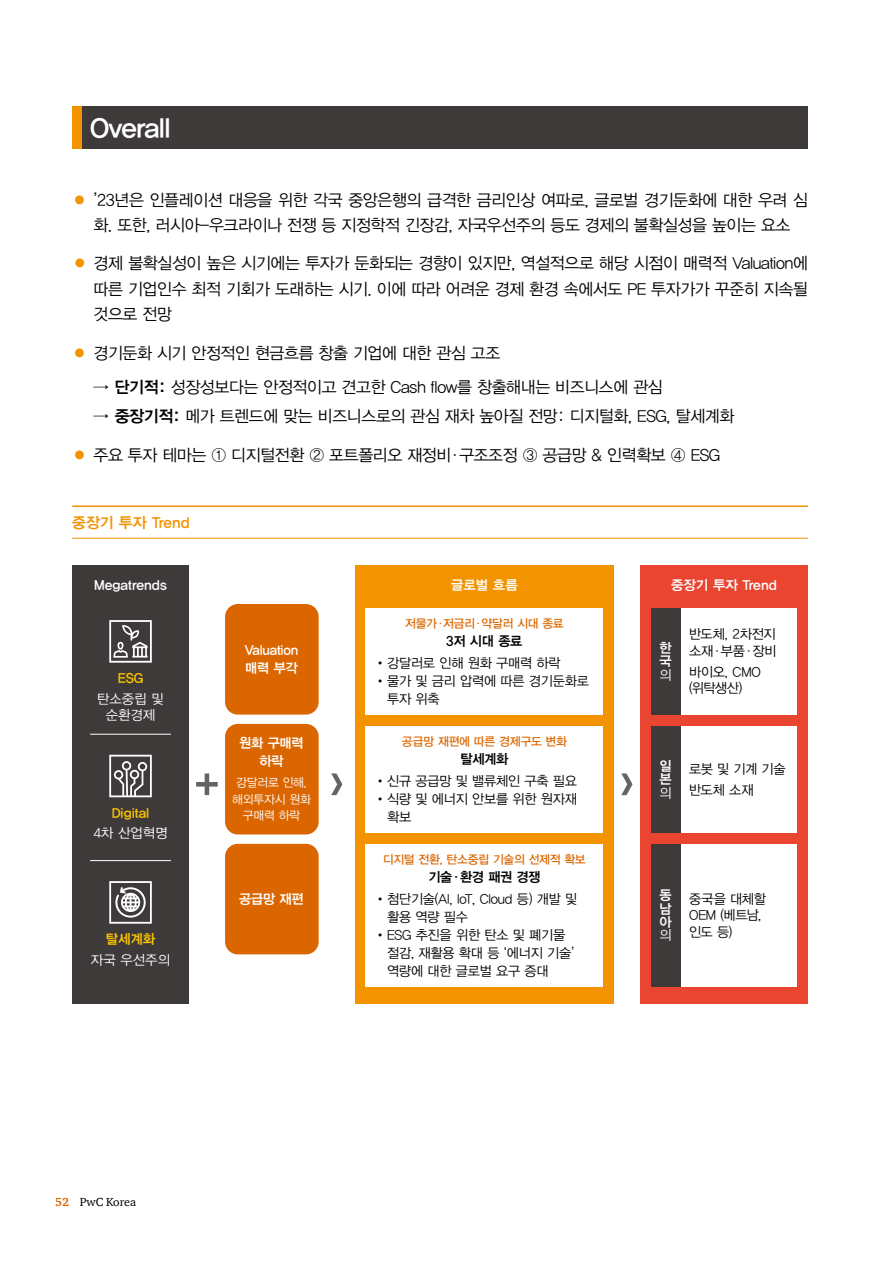
<style>
.page{position:relative;width:893px;height:1263px;background:#fff}
.page>*{position:absolute;margin:0;border:0;box-sizing:border-box;transform-origin:0 0}
.t1{font:27px "YDVYGO34";letter-spacing:-.025em;color:#fff}
.t2{font:16.5px/25.5px "YDVYGO32";letter-spacing:-.02em;color:#000;text-align:center}
.t3{font:15px "YDVYGO34";color:#f39300}
.t4{font:13.5px/18px "YDVYGO32";letter-spacing:-.015em;color:#000}
.t5{font:13.5px/13.4px "YDVYGO34";letter-spacing:-.015em;color:#fff}
.t6{font:13.5px/16.5px "YDVYGO32";color:#fff;text-align:center}
.t7{font:13.5px "YDVYGO34";letter-spacing:-.015em;color:#000}
.t8{font:13.5px "YDVYGO34";color:#fbc400}
.t9{font:13.5px/20.7px "YDVYGO32";letter-spacing:-.035em;color:#000}
.t10{font:12px "YDVYGO33";letter-spacing:-.02em;color:#db6600}
.t11{font:12px/16.5px "YDVYGO32";letter-spacing:-.015em;color:#fff;text-align:center}
.t12{font:12px "ITC Charter Com";color:#000}
.s1{color:#f39300}
.s2{font-family:"YDVYGO34"}
.s3{font-weight:700;color:#db6600}
</style>
<div class="page">
<div style="left:82px;top:106px;width:726px;height:43px;background:#3e3a39"></div>
<div style="left:72px;top:106px;width:10px;height:43px;background:#f39300"></div>
<hr style="left:72px;top:505px;width:736px;height:2px;background:#f39300">
<hr style="left:72px;top:538px;width:736px;height:1px;background:#f39300">
<div style="left:72px;top:565px;width:117px;height:438px;background:#3e3a39"></div>
<div style="left:640px;top:565px;width:168px;height:438px;background:#e94530"></div>
<div style="left:355px;top:565px;width:259px;height:438px;background:#f39300"></div>
<div style="left:366px;top:608px;width:237px;height:106px;background:#fff"></div>
<div style="left:681px;top:608px;width:116px;height:106px;background:#fff"></div>
<div style="left:651px;top:608px;width:30px;height:106px;background:#3e3a39"></div>
<div style="left:681px;top:726px;width:116px;height:106px;background:#fff"></div>
<div style="left:651px;top:726px;width:30px;height:106px;background:#3e3a39"></div>
<div style="left:366px;top:726px;width:237px;height:106px;background:#fff"></div>
<div style="left:366px;top:844px;width:237px;height:142px;background:#fff"></div>
<svg style="left:621px;top:773px;width:11px;height:22px"></svg>
<div style="left:681px;top:844px;width:116px;height:142px;background:#fff"></div>
<div style="left:651px;top:844px;width:30px;height:142px;background:#3e3a39"></div>
<div style="left:225px;top:604px;width:94px;height:110px;background:#db6600;border-radius:13px"></div>
<div style="left:225px;top:724px;width:94px;height:110px;background:#db6600;border-radius:13px"></div>
<div style="left:225px;top:844px;width:94px;height:110px;background:#db6600;border-radius:13px"></div>
<svg style="left:196px;top:773px;width:22px;height:22px"></svg>
<svg style="left:331px;top:773px;width:11px;height:22px"></svg>
<svg style="left:109px;top:620px;width:43px;height:43px"></svg>
<svg style="left:109px;top:755px;width:43px;height:42px"></svg>
<svg style="left:109px;top:881px;width:43px;height:43px"></svg>
<hr style="left:90px;top:734px;width:81px;height:1px;background:#fff">
<hr style="left:90px;top:860px;width:81px;height:1px;background:#fff">
<h1 class="t1" style="left:90px;top:109px;width:82px">Overall</h1>
<p class="t2" style="left:72px;top:186px;width:737px"><span class="s1">●</span> ’23년은 인플레이션 대응을 위한 각국 중앙은행의 급격한 금리인상 여파로, 글로벌 경기둔화에 대한 우려 심 화. 또한, 러시아-우크라이나 전쟁 등 지정학적 긴장감, 자국우선주의 등도 경제의 불확실성을 높이는 요소</p>
<p class="t2" style="left:93px;top:249px;width:716px;text-align:justify;text-indent:-21px"><span class="s1">●</span> 경제 불확실성이 높은 시기에는 투자가 둔화되는 경향이 있지만, 역설적으로 해당 시점이 매력적 Valuation에 따른 기업인수 최적 기회가 도래하는 시기. 이에 따라 어려운 경제 환경 속에서도 PE 투자가가 꾸준히 지속될 것으로 전망</p>
<p class="t2" style="left:72px;top:339px;width:430px"><span class="s1">●</span> 경기둔화 시기 안정적인 현금흐름 창출 기업에 대한 관심 고조</p>
<p class="t2" style="left:93px;top:373px;width:571px">→ <span class="s2">단기적:</span> 성장성보다는 안정적이고 견고한 Cash flow를 창출해내는 비즈니스에 관심</p>
<p class="t2" style="left:93px;top:403px;width:642px">→ <span class="s2">중장기적:</span> 메가 트렌드에 맞는 비즈니스로의 관심 재차 높아질 전망: 디지털화, ESG, 탈세계화</p>
<p class="t2" style="left:72px;top:441px;width:650px"><span class="s1">●</span> 주요 투자 테마는 ① 디지털전환 ② 포트폴리오 재정비·구조조정 ③ 공급망 &amp; 인력확보 ④ ESG</p>
<p class="t3" style="left:72px;top:512px;width:119px">중장기 투자 Trend</p>
<p class="t5" style="left:94px;top:577px;width:74px">Megatrends</p>
<p class="t5" style="left:451px;top:577px;width:68px">글로벌 흐름</p>
<p class="t5" style="left:671px;top:577px;width:107px">중장기 투자 Trend</p>
<p class="t10" style="left:405px;top:615px;width:160px">저물가·저금리·약달러 시대 종료</p>
<p class="t7" style="left:446px;top:632px;width:78px">3저 시대 종료</p>
<p class="t4" style="left:374px;top:653px;width:188px">• 강달러로 인해 원화 구매력 하락</p>
<p class="t4" style="left:387px;top:671px;width:203px;text-indent:-13px">• 물가 및 금리 압력에 따른 경기둔화로 투자 위축</p>
<p class="t4" style="left:689px;top:625px;width:89px;line-height:16.5px">반도체, 2차전지 소재·부품·장비</p>
<p class="t4" style="left:689px;top:662px;width:73px;line-height:16.5px">바이오, CMO (위탁생산)</p>
<p class="t5" style="left:660px;top:641px;width:14px">한 국</p>
<p class="t6" style="left:660px;top:665px;width:13px">의</p>
<p class="t5" style="left:245px;top:641px;width:55px;line-height:18px">Valuation 매력 부각</p>
<p class="t8" style="left:118px;top:669px;width:27px">ESG</p>
<p class="t6" style="left:97px;top:689px;width:68px">탄소중립 및 순환경제</p>
<p class="t8" style="left:112px;top:803px;width:39px">Digital</p>
<p class="t6" style="left:93px;top:824px;width:76px">4차 산업혁명</p>
<p class="t8" style="left:106px;top:930px;width:51px">탈세계화</p>
<p class="t6" style="left:91px;top:950px;width:81px">자국 우선주의</p>
<p class="t5" style="left:239px;top:734px;width:66px;line-height:18px;text-align:center">원화 구매력 하락</p>
<p class="t11" style="left:232px;top:774px;width:80px">강달러로 인해, 해외투자시 원화 구매력 하락</p>
<p class="t5" style="left:239px;top:892px;width:66px">공급망 재편</p>
<p class="t10" style="left:402px;top:733px;width:167px">공급망 재편에 따른 경제구도 변화</p>
<p class="t7" style="left:460px;top:750px;width:50px">탈세계화</p>
<p class="t4" style="left:374px;top:771px;width:204px">• 신규 공급망 및 밸류체인 구축 필요</p>
<p class="t4" style="left:387px;top:789px;width:191px;text-indent:-13px">• 식량 및 에너지 안보를 위한 원자재 확보</p>
<p class="t10" style="left:383px;top:851px;width:204px">디지털 전환, 탄소중립 기술의 선제적 확보</p>
<p class="t7" style="left:429px;top:868px;width:113px">기술·환경 패권 경쟁</p>
<p class="t4" style="left:387px;top:889px;width:192px;text-indent:-13px">• 첨단기술(AI, IoT, Cloud 등) 개발 및 활용 역량 필수</p>
<p class="t4" style="left:387px;top:925px;width:189px;text-indent:-13px">• ESG 추진을 위한 탄소 및 폐기물 절감, 재활용 확대 등 ‘에너지 기술’ 역량에 대한 글로벌 요구 증대</p>
<p class="t5" style="left:660px;top:759px;width:13px">일 본</p>
<p class="t6" style="left:660px;top:783px;width:13px">의</p>
<p class="t9" style="left:689px;top:757px;width:98px">로봇 및 기계 기술 반도체 소재</p>
<p class="t5" style="left:660px;top:888px;width:14px;text-align:justify">동 남 아</p>
<p class="t6" style="left:660px;top:926px;width:13px">의</p>
<p class="t4" style="left:689px;top:889px;width:78px;line-height:16.5px">중국을 대체할<br>OEM (베트남, 인도 등)</p>
<p class="t12" style="left:55px;top:1194px;width:82px"><span class="s3">52</span> PwC Korea</p>
</div>
